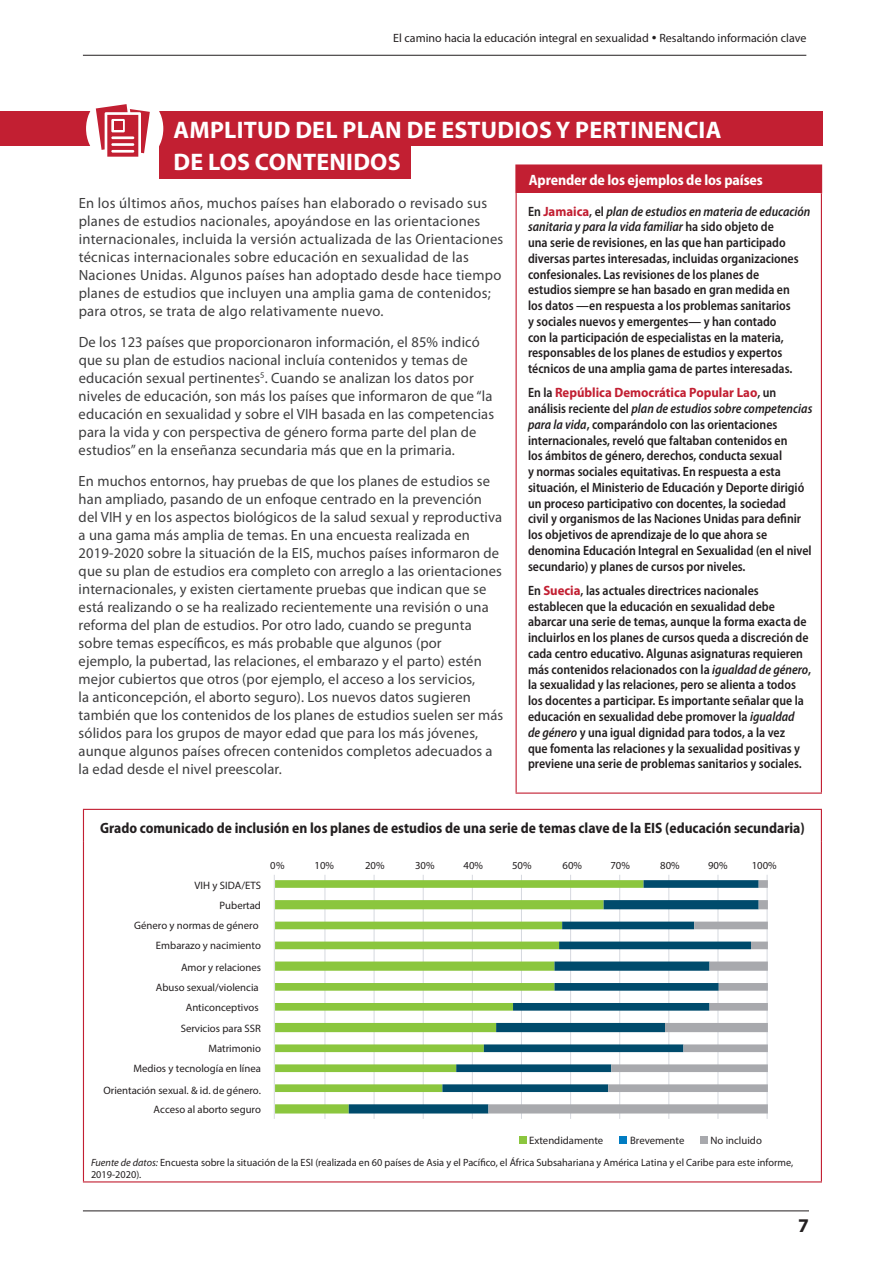
<style>
.page{position:relative;width:893px;height:1263px;background:#fff}
.page>*{position:absolute;margin:0;border:0;box-sizing:border-box;transform-origin:0 0}
.t1{font:700 24px/32.2px "Myriad Pro";letter-spacing:.01em;color:#fff}
.t2{font:700 19.5px "Myriad Pro";color:#231f20}
.t3{font:700 semi-condensed 15px "Myriad Pro";color:#231f20}
.t4{font:700 semi-condensed 15px "Myriad Pro";letter-spacing:-.01em;color:#fff}
.t5{font:14.85px/18px "Myriad Pro";letter-spacing:.01em;color:#3e3e3f}
.t6{font:600 semi-condensed 13.5px/15.8px "Myriad Pro";color:#231f20;scale:.95 1}
.t7{font:12px "Myriad Pro";color:#231f20}
.t8{font:10.8px/20px "Myriad Pro";color:#231f20;text-align:right}
.t9{font:10.5px/12px "Myriad Pro";color:#231f20}
.s1{font-weight:700;font-stretch:normal;color:#c21f32}
.s2{font-style:italic}
</style>
<div class="page">
<hr style="left:83px;top:55px;width:723px;height:1px;background:#231f20">
<hr style="left:83px;top:1210px;width:726px;height:1px;background:#231f20">
<div style="left:159px;top:145px;width:252px;height:34px;background:#c21f32"></div>
<div style="left:0;top:112px;width:823px;height:34px;background:#c21f32"></div>
<div style="left:86px;top:90px;width:77px;height:77px;background:#fff;border-radius:50%"></div>
<svg style="left:96px;top:104px;width:54px;height:53px"></svg>
<div style="left:114px;top:122px;width:8px;height:8px;background:#c21f32"></div>
<div style="left:516px;top:165px;width:305px;height:28px;background:#c21f32"></div>
<svg style="left:821px;top:166px;width:1px;height:27px"></svg>
<hr style="left:516px;top:193px;width:1px;height:599px;background:#c21f32">
<hr style="left:821px;top:193px;width:1px;height:599px;background:#c21f32">
<hr style="left:516px;top:792px;width:306px;height:2px;background:#c21f32">
<hr style="left:515px;top:164px;width:307px;height:2px;background:#c21f32">
<hr style="left:515px;top:166px;width:2px;height:27px;background:#c21f32">
<hr style="left:83px;top:809px;width:739px;height:1px;background:#c21f32">
<hr style="left:83px;top:810px;width:1px;height:32px;background:#c21f32">
<hr style="left:821px;top:810px;width:1px;height:32px;background:#c21f32">
<hr style="left:83px;top:842px;width:1px;height:339px;background:#c21f32">
<hr style="left:821px;top:842px;width:1px;height:339px;background:#c21f32">
<hr style="left:83px;top:1181px;width:739px;height:1px;background:#c21f32">
<hr style="left:274px;top:875px;width:1px;height:244px;background:#d6d9df">
<hr style="left:324px;top:875px;width:1px;height:244px;background:#d6d9df">
<hr style="left:374px;top:875px;width:1px;height:244px;background:#d6d9df">
<hr style="left:423px;top:875px;width:1px;height:244px;background:#d6d9df">
<hr style="left:472px;top:875px;width:1px;height:244px;background:#d6d9df">
<hr style="left:521px;top:875px;width:1px;height:244px;background:#d6d9df">
<hr style="left:570px;top:875px;width:1px;height:244px;background:#d6d9df">
<hr style="left:619px;top:875px;width:1px;height:244px;background:#d6d9df">
<hr style="left:668px;top:875px;width:1px;height:244px;background:#d6d9df">
<hr style="left:717px;top:875px;width:1px;height:244px;background:#d6d9df">
<hr style="left:767px;top:875px;width:1px;height:244px;background:#d6d9df">
<svg style="left:275px;top:880px;width:74px;height:233px"></svg>
<svg style="left:349px;top:880px;width:139px;height:233px"></svg>
<svg style="left:488px;top:880px;width:280px;height:233px"></svg>
<div style="left:519px;top:1136px;width:8px;height:8px;background:#8bc63e"></div>
<div style="left:619px;top:1136px;width:7px;height:8px;background:#007cc2"></div>
<div style="left:700px;top:1136px;width:8px;height:8px;background:#a8a9ad"></div>
<p class="t7" style="left:393px;top:31px;width:415px">El camino hacia la educación integral en sexualidad • Resaltando información clave</p>
<h1 class="t1" style="left:174px;top:113px;width:549px">AMPLITUD DEL PLAN DE ESTUDIOS Y PERTINENCIA<br>DE LOS CONTENIDOS</h1>
<p class="t5" style="left:79px;top:194px;width:426px">En los últimos años, muchos países han elaborado o revisado sus planes de estudios nacionales, apoyándose en las orientaciones internacionales, incluida la versión actualizada de las Orientaciones técnicas internacionales sobre educación en sexualidad de las Naciones Unidas. Algunos países han adoptado desde hace tiempo planes de estudios que incluyen una amplia gama de contenidos; para otros, se trata de algo relativamente nuevo.</p>
<p class="t5" style="left:79px;top:333px;width:417px">De los 123 países que proporcionaron información, el 85% indicó que su plan de estudios nacional incluía contenidos y temas de educación sexual pertinentes<sup>5</sup>. Cuando se analizan los datos por niveles de educación, son más los países que informaron de que “la educación en sexualidad y sobre el VIH basada en las competencias para la vida y con perspectiva de género forma parte del plan de estudios” en la enseñanza secundaria más que en la primaria.</p>
<p class="t5" style="left:79px;top:471px;width:426px">En muchos entornos, hay pruebas de que los planes de estudios se han ampliado, pasando de un enfoque centrado en la prevención del VIH y en los aspectos biológicos de la salud sexual y reproductiva a una gama más amplia de temas. En una encuesta realizada en 2019-2020 sobre la situación de la EIS, muchos países informaron de que su plan de estudios era completo con arreglo a las orientaciones internacionales, y existen ciertamente pruebas que indican que se está realizando o se ha realizado recientemente una revisión o una reforma del plan de estudios. Por otro lado, cuando se pregunta sobre temas específicos, es más probable que algunos (por<br>ejemplo, la pubertad, las relaciones, el embarazo y el parto) estén mejor cubiertos que otros (por ejemplo, el acceso a los servicios,<br>la anticoncepción, el aborto seguro). Los nuevos datos sugieren también que los contenidos de los planes de estudios suelen ser más sólidos para los grupos de mayor edad que para los más jóvenes, aunque algunos países ofrecen contenidos completos adecuados a la edad desde el nivel preescolar.</p>
<p class="t4" style="left:529px;top:170px;width:235px">Aprender de los ejemplos de los países</p>
<p class="t6" style="left:528px;top:203px;width:299px">En <span class="s1">Jamaica</span>, el <span class="s2">plan de estudios en materia de educación sanitaria y para la vida familiar</span> ha sido objeto de<br>una serie de revisiones, en las que han participado diversas partes interesadas, incluidas organizaciones confesionales. Las revisiones de los planes de<br>estudios siempre se han basado en gran medida en<br>los datos —en respuesta a los problemas sanitarios<br>y sociales nuevos y emergentes— y han contado<br>con la participación de especialistas en la materia, responsables de los planes de estudios y expertos técnicos de una amplia gama de partes interesadas.</p>
<p class="t6" style="left:528px;top:385px;width:301px">En la <span class="s1">República Democrática Popular Lao</span>, un análisis reciente del <span class="s2">plan de estudios sobre competencias para la vida</span>, comparándolo con las orientaciones internacionales, reveló que faltaban contenidos en<br>los ámbitos de género, derechos, conducta sexual<br>y normas sociales equitativas. En respuesta a esta situación, el Ministerio de Educación y Deporte dirigió un proceso participativo con docentes, la sociedad<br>civil y organismos de las Naciones Unidas para definir los objetivos de aprendizaje de lo que ahora se denomina Educación Integral en Sexualidad (en el nivel secundario) y planes de cursos por niveles.</p>
<p class="t6" style="left:528px;top:582px;width:300px">En <span class="s1">Suecia</span>, las actuales directrices nacionales establecen que la educación en sexualidad debe abarcar una serie de temas, aunque la forma exacta de incluirlos en los planes de cursos queda a discreción de cada centro educativo. Algunas asignaturas requieren más contenidos relacionados con la <span class="s2">igualdad de género</span>, la sexualidad y las relaciones, pero se alienta a todos los docentes a participar. Es importante señalar que la educación en sexualidad debe promover la <span class="s2">igualdad<br>de género</span> y una igual dignidad para todos, a la vez<br>que fomenta las relaciones y la sexualidad positivas y previene una serie de problemas sanitarios y sociales.</p>
<p class="t3" style="left:100px;top:819px;width:706px">Grado comunicado de inclusión en los planes de estudios de una serie de temas clave de la EIS (educación secundaria)</p>
<p class="t8" style="left:270px;top:855px;width:16px">0%</p>
<p class="t8" style="left:315px;top:855px;width:21px">10%</p>
<p class="t8" style="left:365px;top:855px;width:21px">20%</p>
<p class="t8" style="left:415px;top:855px;width:21px">30%</p>
<p class="t8" style="left:463px;top:855px;width:21px">40%</p>
<p class="t8" style="left:512px;top:855px;width:21px">50%</p>
<p class="t8" style="left:563px;top:855px;width:21px">60%</p>
<p class="t8" style="left:610px;top:855px;width:21px">70%</p>
<p class="t8" style="left:660px;top:855px;width:21px">80%</p>
<p class="t8" style="left:708px;top:855px;width:21px">90%</p>
<p class="t8" style="left:752px;top:855px;width:27px">100%</p>
<p class="t8" style="left:134px;top:875px;width:128px">VIH y SIDA/ETS<br>Pubertad<br>Género y normas de género<br>Embarazo y nacimiento</p>
<p class="t8" style="left:156px;top:957px;width:107px">Amor y relaciones<br>Abuso sexual/violencia<br>Anticonceptivos</p>
<p class="t8" style="left:133px;top:1018px;width:129px">Servicios para SSR<br>Matrimonio<br>Medios y tecnología en línea</p>
<p class="t8" style="left:103px;top:1080px;width:159px">Orientación sexual. &amp; id. de género.<br>Acceso al aborto seguro</p>
<p class="t8" style="left:529px;top:1130px;width:76px">Extendidamente</p>
<p class="t8" style="left:630px;top:1130px;width:56px">Brevemente</p>
<p class="t8" style="left:710px;top:1130px;width:53px">No incluido</p>
<p class="t9" style="left:91px;top:1157px;width:704px"><span class="s2">Fuente de datos:</span> Encuesta sobre la situación de la ESI (realizada en 60 países de Asia y el Pacífico, el África Subsahariana y América Latina y el Caribe para este informe,<br>2019-2020).</p>
<h2 class="t2" style="left:798px;top:1213px;width:12px">7</h2>
</div>
